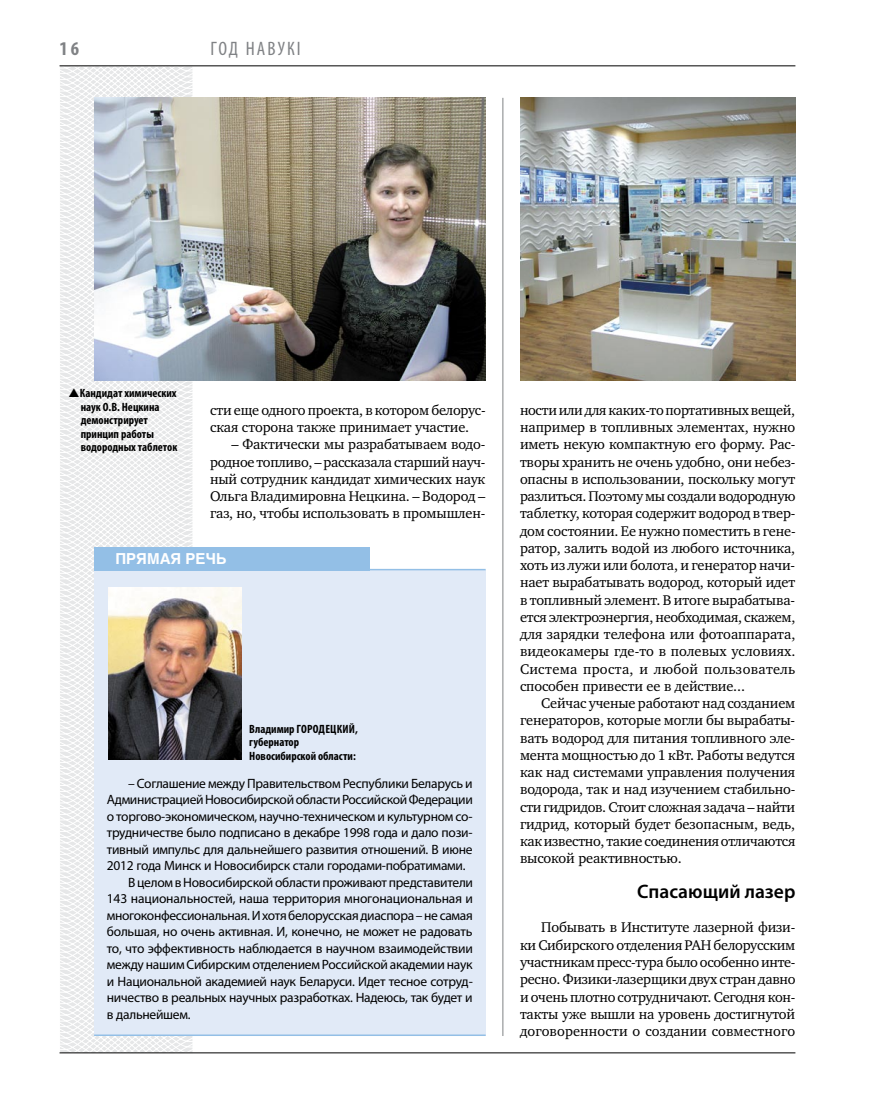
<style>
.page{position:relative;width:872px;height:1106px;background:#fff}
.page>*{position:absolute;margin:0;border:0;box-sizing:border-box;transform-origin:0 0}
.t1{font:600 19.5px "Myriad Pro";color:#000}
.t2{font:condensed 19.5px "Myriad Pro";color:#808285}
.t3{font:700 condensed 19.5px "Myriad Pro";color:#808285}
.t4{font:700 15px "Helios";color:#fff}
.t5{font:14.4px/17.2px "Charter C";letter-spacing:-.01em;color:#000;text-align:justify}
.t6{font:13.5px "Myriad Pro";letter-spacing:-.02em;color:#000}
.t7{font:700 condensed 12px/13.5px "Myriad Pro";color:#000}
</style>
<div class="page">
<svg style="left:59px;top:65px;width:192px;height:989px"></svg>
<hr style="left:502px;top:98px;width:1px;height:938px;background:#808285">
<hr style="left:60px;top:1052px;width:735px;height:1px;background:#000">
<hr style="left:60px;top:65px;width:735px;height:1px;background:#000">
<div style="left:94px;top:570px;width:391px;height:466px;background:#e1eaf7"></div>
<div style="left:94px;top:547px;width:275px;height:23px;background:#93bfe6"></div>
<hr style="left:94px;top:1034px;width:391px;height:2px;background:#93bfe6">
<img style="left:108px;top:587px;width:133px;height:172px">
<img style="left:94px;top:97px;width:391px;height:283px">
<img style="left:520px;top:97px;width:275px;height:283px">
<hr style="left:94px;top:569px;width:391px;height:1px;background:#93bfe6">
<svg style="left:69px;top:388px;width:10px;height:9px"></svg>
<h1 class="t3" style="left:60px;top:37px;width:21px">16</h1>
<h1 class="t2" style="left:210px;top:37px;width:92px">Год на вук і</h1>
<p class="t7" style="left:80px;top:386px;width:99px">Кандидат химических наук О.В. Нецкина демонстрирует принцип работы водородных таблеток</p>
<p class="t5" style="left:210px;top:401px;width:277px">сти еще одного проекта, в котором белорус&shy;ская сторона также принимает участие.</p>
<p class="t5" style="left:210px;top:436px;width:277px;text-indent:21px">– Фактически мы разрабатываем водо&shy;родное топливо, – рассказала старший науч&shy;ный сотрудник кандидат химических наук Ольга Владимировна Нецкина. – Водород – газ, но, чтобы использовать в промышлен-</p>
<p class="t4" style="left:115px;top:550px;width:113px">Прямая речь</p>
<p class="t7" style="left:249px;top:722px;width:59px">Владимир Город</p>
<p class="t7" style="left:325px;top:722px;width:34px">ецки й,</p>
<p class="t7" style="left:249px;top:735px;width:108px">губернатор<br>Новосибирской области:</p>
<p class="t6" style="left:128px;top:774px;width:346px">– Соглашение между Правительством Республики Беларусь и</p>
<p class="t6" style="left:107px;top:791px;width:367px">Администрацией Новосибирской области Российской Федерации</p>
<p class="t6" style="left:107px;top:807px;width:367px">о торгово-экономическом, научно-техническом и культурном со-</p>
<p class="t6" style="left:107px;top:824px;width:367px">трудничестве было подписано в декабре 1998 года и дало пози-</p>
<p class="t6" style="left:107px;top:840px;width:367px">тивный импульс для дальнейшего развития отношений. В июне</p>
<p class="t6" style="left:107px;top:857px;width:360px">2012 года Минск и Новосибирск стали городами-побратимами.</p>
<p class="t6" style="left:128px;top:873px;width:346px">В целом в Новосибирской области проживают представители</p>
<p class="t6" style="left:107px;top:890px;width:368px">143 национальностей, наша территория многонациональная и</p>
<p class="t6" style="left:107px;top:906px;width:367px">многоконфессиональная. И хотя белорусская диаспора – не самая</p>
<p class="t6" style="left:107px;top:923px;width:367px">большая, но очень активная. И, конечно, не может не радовать</p>
<p class="t6" style="left:107px;top:939px;width:367px">то, что эффективность наблюдается в научном взаимодействии</p>
<p class="t6" style="left:107px;top:956px;width:367px">между нашим Сибирским отделением Российской академии наук</p>
<p class="t6" style="left:107px;top:972px;width:367px">и Национальной академией наук Беларуси. Идет тесное сотруд-</p>
<p class="t6" style="left:107px;top:989px;width:367px">ничество в реальных научных разработках. Надеюсь, так будет и</p>
<p class="t6" style="left:107px;top:1006px;width:85px">в дальнейшем.</p>
<p class="t5" style="left:520px;top:401px;width:277px">ности или для каких-то портативных вещей, например в топливных элементах, нужно иметь некую компактную его форму. Рас&shy;творы хранить не очень удобно, они небез&shy;опасны в использовании, поскольку могут разлиться. Поэтому мы создали водородную таблетку, которая содержит водород в твер&shy;дом состоянии. Ее нужно поместить в гене&shy;ратор, залить водой из любого источника, хоть из лужи или болота, и генератор начи&shy;нает вырабатывать водород, который идет в топливный элемент. В итоге вырабатыва&shy;ется электроэнергия, необходимая, скажем, для зарядки телефона или фотоаппарата, видеокамеры где-то в полевых условиях.<br>Система проста, и любой пользователь способен привести ее в действие...</p>
<p class="t5" style="left:520px;top:694px;width:277px;text-indent:21px">Сейчас ученые работают над созданием генераторов, которые могли бы вырабаты&shy;вать водород для питания топливного эле&shy;мента мощностью до 1 кВт. Работы ведутся как над системами управления получения водорода, так и над изучением стабильно&shy;сти гидридов. Стоит сложная задача – найти гидрид, который будет безопасным, ведь, как известно, такие соединения отличаются высокой реактивностью.</p>
<h1 class="t1" style="left:637px;top:879px;width:160px">Спасающий лазер</h1>
<p class="t5" style="left:520px;top:919px;width:277px;text-indent:21px">Побывать в Институте лазерной физи&shy;ки Сибирского отделения РАН белорусским участникам пресс-тура было особенно инте&shy;ресно. Физики-лазерщики двух стран давно и очень плотно сотрудничают. Сегодня кон&shy;такты уже вышли на уровень достигнутой договоренности о создании совместного</p>
</div>
